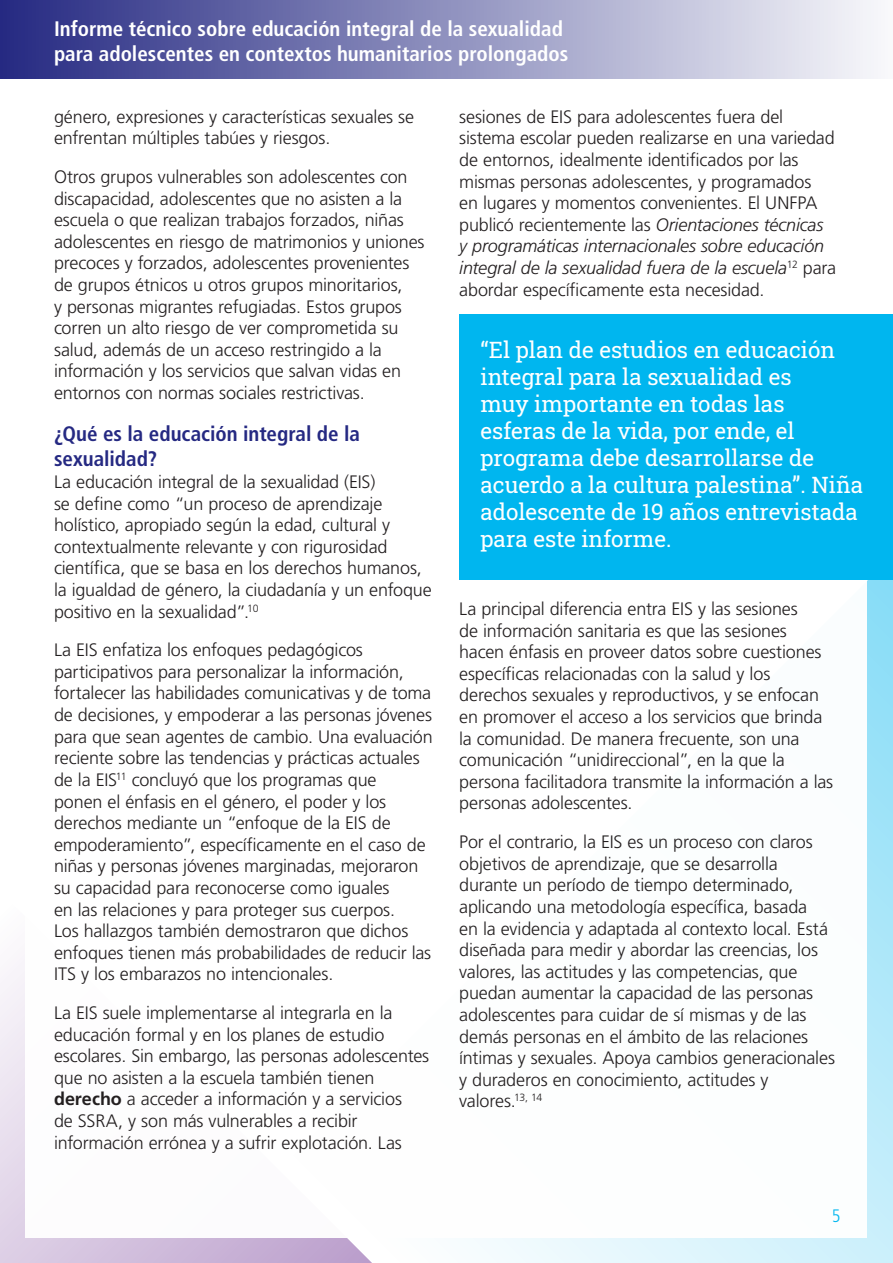
<style>
.page{position:relative;width:893px;height:1263px;background:#fff}
.page>*{position:absolute;margin:0;border:0;box-sizing:border-box;transform-origin:0 0}
.pullout_right{font:22.5px/27px "Roboto Slab";color:#fff}
.t1{font:700 condensed 21px/25.2px "Frutiger LT Std";color:#fff}
.heading_2{font:700 condensed 21px/25.2px "Frutiger LT Std";color:#252982}
.heading_2-2{font:300 18px/21.6px "Frutiger LT Std";letter-spacing:-.01em;color:#231f20}
.t2{font:300 condensed 18px "Frutiger LT Std";color:#00b6ef}
.s1{font-weight:700}
.s2{font-style:italic}
</style>
<div class="page">
<svg style="left:473px;top:579px;width:420px;height:684px;background:#beebfa"></svg>
<svg style="left:0;top:959px;width:372px;height:304px;background:#dbcde4"></svg>
<div style="left:0;top:0;width:893px;height:79px;background:linear-gradient(to right,#252982,#f9f9fb)"></div>
<div style="left:26px;top:109px;width:841px;height:1128px;background:#fff"></div>
<div style="left:459px;top:314px;width:434px;height:265px;background:#00b6ef"></div>
<p class="t1" style="left:54px;top:16px;width:516px">Informe técnico sobre educación integral de la sexualidad para adolescentes en contextos humanitarios prolongados</p>
<p class="heading_2-2" style="left:54px;top:106px;width:362px">género, expresiones y características sexuales se enfrentan múltiples tabúes y riesgos.</p>
<p class="heading_2-2" style="left:54px;top:166px;width:372px">Otros grupos vulnerables son adolescentes con discapacidad, adolescentes que no asisten a la escuela o que realizan trabajos forzados, niñas adolescentes en riesgo de matrimonios y uniones precoces y forzados, adolescentes provenientes de grupos étnicos u otros grupos minoritarios,<br>y personas migrantes refugiadas. Estos grupos corren un alto riesgo de ver comprometida su salud, además de un acceso restringido a la información y los servicios que salvan vidas en entornos con normas sociales restrictivas.</p>
<p class="heading_2" style="left:54px;top:421px;width:308px">¿Qué es la educación integral de la sexualidad?</p>
<p class="heading_2-2" style="left:54px;top:471px;width:379px">La educación integral de la sexualidad (EIS)<br>se define como “un proceso de aprendizaje holístico, apropiado según la edad, cultural y contextualmente relevante y con rigurosidad científica, que se basa en los derechos humanos, la igualdad de género, la ciudadanía y un enfoque positivo en la sexualidad”.<sup>10</sup></p>
<p class="heading_2-2" style="left:54px;top:639px;width:380px">La EIS enfatiza los enfoques pedagógicos participativos para personalizar la información, fortalecer las habilidades comunicativas y de toma de decisiones, y empoderar a las personas jóvenes para que sean agentes de cambio. Una evaluación reciente sobre las tendencias y prácticas actuales de la EIS<sup>11</sup> concluyó que los programas que<br>ponen el énfasis en el género, el poder y los derechos mediante un “enfoque de la EIS de empoderamiento”, específicamente en el caso de niñas y personas jóvenes marginadas, mejoraron su capacidad para reconocerse como iguales<br>en las relaciones y para proteger sus cuerpos.<br>Los hallazgos también demostraron que dichos enfoques tienen más probabilidades de reducir las ITS y los embarazos no intencionales.</p>
<p class="heading_2-2" style="left:54px;top:1002px;width:377px">La EIS suele implementarse al integrarla en la educación formal y en los planes de estudio escolares. Sin embargo, las personas adolescentes que no asisten a la escuela también tienen <span class="s1">derecho</span> a acceder a información y a servicios<br>de SSRA, y son más vulnerables a recibir información errónea y a sufrir explotación. Las</p>
<p class="heading_2-2" style="left:459px;top:106px;width:378px">sesiones de EIS para adolescentes fuera del sistema escolar pueden realizarse en una variedad de entornos, idealmente identificados por las mismas personas adolescentes, y programados<br>en lugares y momentos convenientes. El UNFPA publicó recientemente las <span class="s2">Orientaciones técnicas<br>y programáticas internacionales sobre educación integral de la sexualidad fuera de la escuela</span><sup>12</sup> para abordar específicamente esta necesidad.</p>
<p class="pullout_right" style="left:480px;top:336px;width:384px">“El plan de estudios en educación integral para la sexualidad es<br>muy importante en todas las esferas de la vida, por ende, el programa debe desarrollarse de acuerdo a la cultura palestina”. Niña adolescente de 19 años entrevistada para este informe.</p>
<p class="heading_2-2" style="left:459px;top:598px;width:376px">La principal diferencia entra EIS y las sesiones<br>de información sanitaria es que las sesiones hacen énfasis en proveer datos sobre cuestiones específicas relacionadas con la salud y los derechos sexuales y reproductivos, y se enfocan en promover el acceso a los servicios que brinda la comunidad. De manera frecuente, son una comunicación “unidireccional”, en la que la persona facilitadora transmite la información a las personas adolescentes.</p>
<p class="heading_2-2" style="left:459px;top:831px;width:377px">Por el contrario, la EIS es un proceso con claros objetivos de aprendizaje, que se desarrolla durante un período de tiempo determinado, aplicando una metodología específica, basada<br>en la evidencia y adaptada al contexto local. Está diseñada para medir y abordar las creencias, los valores, las actitudes y las competencias, que puedan aumentar la capacidad de las personas adolescentes para cuidar de sí mismas y de las demás personas en el ámbito de las relaciones íntimas y sexuales. Apoya cambios generacionales y duraderos en conocimiento, actitudes y valores.<sup>13,</sup> <sup>14</sup></p>
<p class="t2" style="left:832px;top:1205px;width:10px">5</p>
</div>
